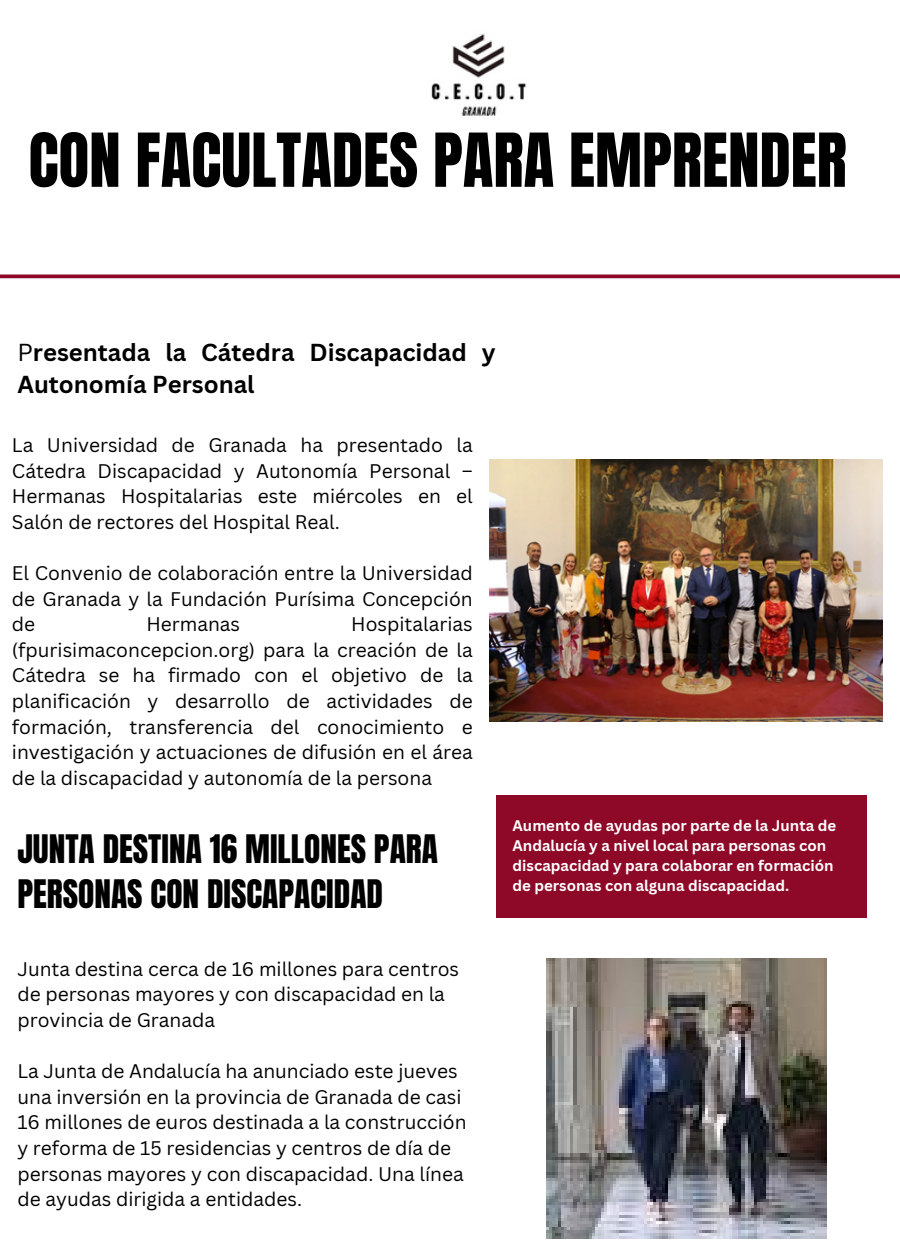
<style>
.page{position:relative;width:900px;height:1260px;background:#fff}
.page>*{position:absolute;margin:0;border:0;box-sizing:border-box;transform-origin:0 0}
.t1{font:63.25px "Anton";color:#000}
.t2{font:33.5px/45px "Anton";color:#000}
.t3{font:700 24px/32px "Canva Sans";color:#000}
.t4{font:19.25px/25.5px "Canva Sans";color:#000;text-align:justify}
.t5{font:700 15px/20px "Canva Sans";color:#fff}
.s1{font-weight:400}
</style>
<div class="page">
<hr style="left:0;top:275px;width:900px;height:3px;background:#8e0928">
<div style="left:496px;top:795px;width:370px;height:122px;background:#8e0928"></div>
<img style="left:431px;top:33px;width:96px;height:83px">
<img style="left:489px;top:459px;width:394px;height:263px">
<img style="left:547px;top:959px;width:279px;height:279px">
<h4 class="t1" style="left:29px;top:115px;width:820px">CON FACULTADES PARA EMPRENDER</h4>
<p class="t3" style="left:17px;top:336px;width:480px"><span class="s1">P</span>resentada la Cátedra Discapacidad y<br>Autonomía Personal</p>
<h4 class="t4" style="left:12px;top:432px;width:462px">La Universidad de Granada ha presentado la Cátedra Discapacidad y Autonomía Personal – Hermanas Hospitalarias este miércoles en el Salón de rectores del Hospital Real.</h4>
<p class="t4" style="left:12px;top:560px;width:462px">El Convenio de colaboración entre la Universidad de Granada y la Fundación Purísima Concepción de</p>
<p class="t4" style="left:12px;top:611px;width:462px;text-indent:339px">Hospitalarias (fpurisimaconcepcion.org) para la creación de la Cátedra se ha firmado con el objetivo de la planificación y desarrollo de actividades de formación, transferencia del conocimiento e investigación y actuaciones de difusión en el área de la discapacidad y autonomía de la persona</p>
<p class="t4" style="left:146px;top:611px;width:95px">Hermanas</p>
<h2 class="t2" style="left:17px;top:827px;width:422px">JUNTA DESTINA 16 MILLONES PARA<br>PERSONAS CON DISCAPACIDAD</h2>
<h4 class="t4" style="left:17px;top:956px;width:443px;text-align:left">Junta destina cerca de 16 millones para centros de personas mayores y con discapacidad en la provincia de Granada</h4>
<h4 class="t4" style="left:17px;top:1058px;width:451px;text-align:left">La Junta de Andalucía ha anunciado este jueves una inversión en la provincia de Granada de casi 16 millones de euros destinada a la construcción y reforma de 15 residencias y centros de día de personas mayores y con discapacidad. Una línea de ayudas dirigida a entidades.</h4>
<p class="t5" style="left:513px;top:815px;width:325px">Aumento de ayudas por parte de la Junta de Andalucía y a nivel local para personas con discapacidad y para colaborar en formación de personas con alguna discapacidad.</p>
</div>
